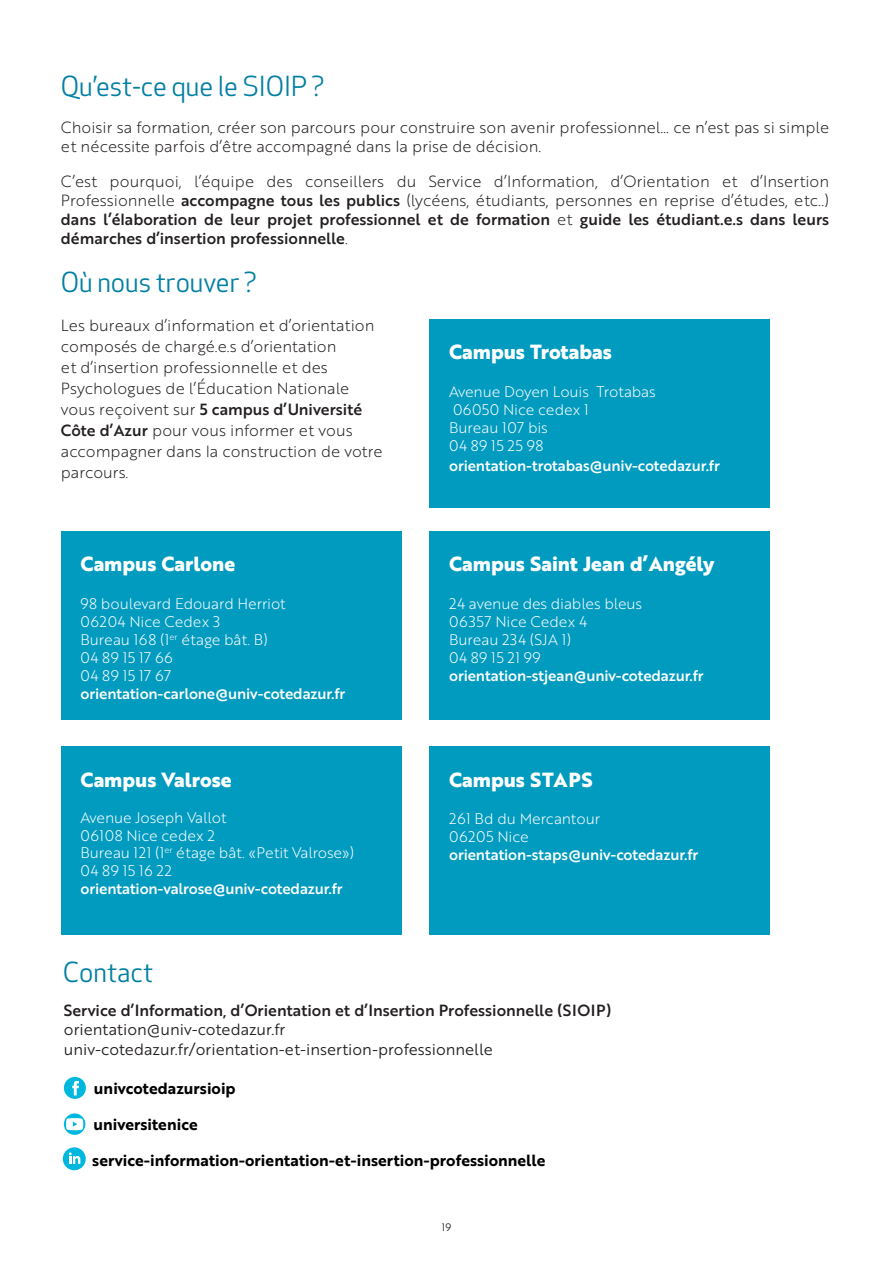
<style>
.page{position:relative;width:893px;height:1263px;background:#fff}
.page>*{position:absolute;margin:0;border:0;box-sizing:border-box;transform-origin:0 0}
.t1{font:27px "Apex New";color:#007fa2}
.texte{font:700 19.95px "Brother 1816 Extra";color:#fff}
.texte-2{font:15.75px/21px "Brother 1816 Light";color:#231f20}
.t2{font:15.75px "Brother 1816 Bold";color:#000001}
.t3{font:15.75px "Brother 1816 Book";color:#231f20}
.t4{font:15.75px "Brother 1816 Medium";color:#231f20}
.texte-3{font:15px "Brother 1816 Light";letter-spacing:-.01em;color:#fff}
.texte-4{font:15px "Brother 1816 Medium";letter-spacing:-.01em;color:#fff}
.texte-5{font:15px "Brother 1816 Light";letter-spacing:.01em;color:#fff}
.texte-6{font:15px "Brother 1816 Light";letter-spacing:.015em;color:#fff}
.texte-7{font:15px "Brother 1816 Light";letter-spacing:.03em;color:#fff}
.t5{font:10.5px "Brother 1816 Book";color:#231f20}
.s1{font-family:"Brother 1816 Medium"}
</style>
<div class="page">
<div style="left:429px;top:319px;width:341px;height:188px;background:#009bbf"></div>
<div style="left:61px;top:746px;width:340px;height:188px;background:#009bbf"></div>
<div style="left:429px;top:531px;width:341px;height:188px;background:#009bbf"></div>
<div style="left:61px;top:531px;width:340px;height:188px;background:#009bbf"></div>
<div style="left:429px;top:746px;width:341px;height:188px;background:#009bbf"></div>
<div style="left:64px;top:1077px;width:22px;height:22px;background:#00b8de;border-radius:50%"></div>
<svg style="left:72px;top:1081px;width:7px;height:14px"></svg>
<svg style="left:64px;top:1113px;width:21px;height:22px"></svg>
<svg style="left:66px;top:1118px;width:17px;height:12px"></svg>
<div style="left:63px;top:1147px;width:23px;height:23px;background:#00b8de;border-radius:50%"></div>
<svg style="left:69px;top:1152px;width:11px;height:12px"></svg>
<p class="t1" style="left:61px;top:69px;width:265px">Qu’est-ce que le SIOIP ?</p>
<p class="texte-2" style="left:61px;top:117px;width:770px;line-height:18.9px">Choisir sa formation, créer son parcours pour construire son avenir professionnel… ce n’est pas si simple et nécessite parfois d’être accompagné dans la prise de décision.</p>
<p class="texte-2" style="left:61px;top:172px;width:770px;line-height:18.9px;text-align:justify">C’est pourquoi, l’équipe des conseillers du Service d’Information, d’Orientation et d’Insertion Professionnelle <span class="s1">accompagne tous les publics</span> (lycéens, étudiants, personnes en reprise d’études, etc..) <span class="s1">dans l’élaboration de leur projet professionnel et de formation</span> et <span class="s1">guide les étudiant.e.s dans leurs démarches d’insertion professionnelle</span>.</p>
<p class="t1" style="left:61px;top:265px;width:197px">Où nous trouver ?</p>
<p class="texte-2" style="left:61px;top:315px;width:323px">Les bureaux d’information et d’orientation composés de chargé.e.s d’orientation<br>et d’insertion professionnelle et des Psychologues de l’Éducation Nationale vous reçoivent sur <span class="s1">5 campus d’Université Côte d’Azur</span> pour vous informer et vous accompagner dans la construction de votre parcours.</p>
<p class="texte" style="left:81px;top:549px;width:156px">Campus Carlone</p>
<p class="texte-3" style="left:81px;top:593px;width:207px">98 boulevard Edouard Herriot</p>
<p class="texte-5" style="left:81px;top:611px;width:141px">06204 Nice Cedex 3</p>
<p class="texte-3" style="left:81px;top:629px;width:189px">Bureau 168 (1<sup>er</sup> étage bât. B)</p>
<p class="texte-3" style="left:81px;top:647px;width:94px">04 89 15 17 66</p>
<p class="texte-3" style="left:81px;top:665px;width:92px">04 89 15 17 67</p>
<p class="texte-4" style="left:81px;top:682px;width:266px">orientation-carlone@univ-cotedazur.fr</p>
<p class="texte" style="left:81px;top:764px;width:152px">Campus Valrose</p>
<p class="texte-3" style="left:81px;top:806px;width:147px">Avenue Joseph Vallot</p>
<p class="texte-5" style="left:81px;top:824px;width:136px">06108 Nice cedex 2</p>
<p class="texte-3" style="left:81px;top:842px;width:275px">Bureau 121 (1<sup>er</sup> étage bât. «Petit Valrose»)</p>
<p class="texte-3" style="left:81px;top:860px;width:93px">04 89 15 16 22</p>
<p class="texte-4" style="left:81px;top:878px;width:264px">orientation-valrose@univ-cotedazur.fr</p>
<p class="t1" style="left:63px;top:955px;width:92px">Contact</p>
<p class="texte" style="left:449px;top:337px;width:164px">Campus Trotabas</p>
<p class="texte-3" style="left:449px;top:381px;width:208px">Avenue Doyen Louis Trotabas</p>
<p class="texte-5" style="left:453px;top:399px;width:137px">06050 Nice cedex 1</p>
<p class="texte-3" style="left:449px;top:416px;width:100px">Bureau 107 bis</p>
<p class="texte-3" style="left:449px;top:434px;width:96px">04 89 15 25 98</p>
<p class="texte-4" style="left:449px;top:454px;width:272px">orientation-trotabas@univ-cotedazur.fr</p>
<p class="texte" style="left:449px;top:549px;width:267px">Campus Saint Jean d’Angély</p>
<p class="texte-3" style="left:449px;top:593px;width:195px">24 avenue des diables bleus</p>
<p class="texte-5" style="left:449px;top:611px;width:139px">06357 Nice Cedex 4</p>
<p class="texte-6" style="left:449px;top:629px;width:123px">Bureau 234 (SJA 1)</p>
<p class="texte-3" style="left:449px;top:647px;width:93px">04 89 15 21 99</p>
<p class="texte-4" style="left:449px;top:664px;width:256px">orientation-stjean@univ-cotedazur.fr</p>
<p class="texte" style="left:449px;top:764px;width:145px">Campus STAPS</p>
<p class="texte-3" style="left:449px;top:808px;width:152px">261 Bd du Mercantour</p>
<p class="texte-7" style="left:449px;top:826px;width:81px">06205 Nice</p>
<p class="texte-4" style="left:449px;top:843px;width:251px">orientation-staps@univ-cotedazur.fr</p>
<p class="t4" style="left:64px;top:998px;width:549px">Service d’Information, d’Orientation et d’Insertion Professionnelle (SIOIP)</p>
<p class="t3" style="left:64px;top:1018px;width:223px">orientation@univ-cotedazur.fr</p>
<p class="t3" style="left:64px;top:1037px;width:430px">univ-cotedazur.fr/orientation-et-insertion-professionnelle</p>
<p class="t2" style="left:94px;top:1076px;width:143px">univcotedazursioip</p>
<p class="t2" style="left:93px;top:1112px;width:106px">universitenice</p>
<p class="t2" style="left:92px;top:1148px;width:455px">service-information-orientation-et-insertion-professionnelle</p>
<p class="t5" style="left:442px;top:1219px;width:11px">19</p>
</div>
